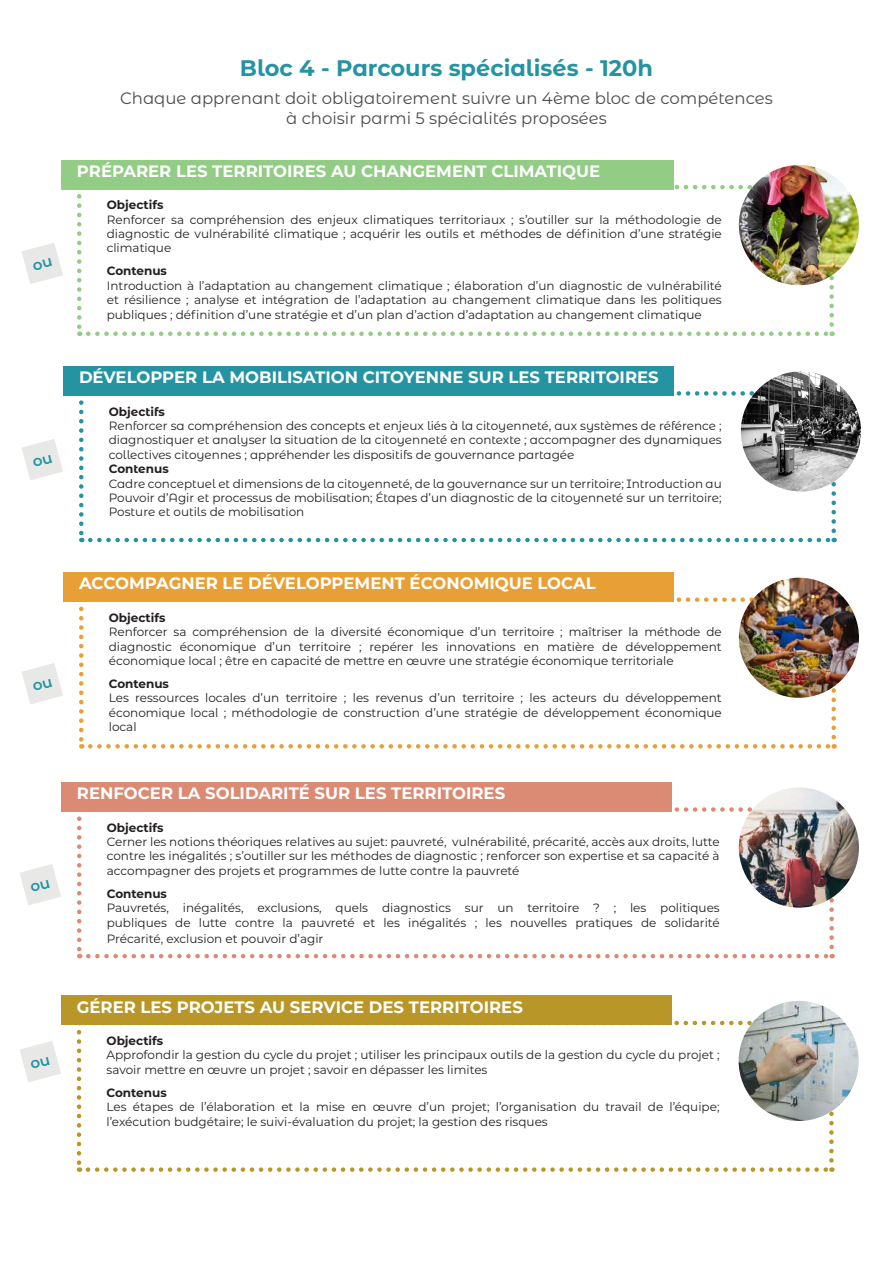
<style>
.page{position:relative;width:893px;height:1263px;background:#fff}
.page>*{position:absolute;margin:0;border:0;box-sizing:border-box;transform-origin:0 0}
.t1{font:700 22.5px "Montserrat Alternates";color:#2494a2}
.t2{font:700 16.5px "Montserrat";color:#fff}
.t3{font:16.5px/19.8px "Montserrat Alternates";color:#4b4c4d;text-align:center}
.t4{font:12px/14.4px "Montserrat";color:#231f20;text-align:justify}
.t5{font:12px/14.4px "Montserrat Alternates";color:#231f20;text-align:justify}
.t6{font:700 12px "Montserrat";color:#231f20}
.t7{font:700 12px "Montserrat Alternates";color:#231f20}
</style>
<div class="page">
<div style="left:61px;top:160px;width:613px;height:30px;background:#92cc85"></div>
<svg style="left:77px;top:196px;width:4px;height:140px"></svg>
<svg style="left:88px;top:331px;width:745px;height:5px"></svg>
<svg style="left:829px;top:274px;width:5px;height:51px"></svg>
<svg style="left:674px;top:185px;width:80px;height:4px"></svg>
<img style="left:739px;top:165px;width:120px;height:120px;border-radius:60px">
<div style="left:63px;top:366px;width:611px;height:30px;background:#2494a2"></div>
<svg style="left:79px;top:403px;width:5px;height:139px"></svg>
<svg style="left:90px;top:538px;width:745px;height:4px"></svg>
<svg style="left:831px;top:480px;width:5px;height:51px"></svg>
<svg style="left:676px;top:391px;width:80px;height:5px"></svg>
<img style="left:741px;top:371px;width:120px;height:120px;border-radius:60px">
<div style="left:63px;top:572px;width:611px;height:30px;background:#e8a036"></div>
<svg style="left:79px;top:609px;width:5px;height:139px"></svg>
<svg style="left:90px;top:744px;width:745px;height:4px"></svg>
<svg style="left:831px;top:686px;width:5px;height:51px"></svg>
<svg style="left:676px;top:597px;width:79px;height:5px"></svg>
<img style="left:739px;top:578px;width:120px;height:120px;border-radius:60px">
<div style="left:61px;top:782px;width:611px;height:30px;background:#db8b73"></div>
<svg style="left:77px;top:819px;width:4px;height:139px"></svg>
<svg style="left:88px;top:954px;width:745px;height:4px"></svg>
<svg style="left:829px;top:898px;width:5px;height:49px"></svg>
<svg style="left:674px;top:807px;width:78px;height:5px"></svg>
<img style="left:739px;top:787px;width:120px;height:121px;border-radius:60px">
<svg style="left:77px;top:1032px;width:4px;height:140px"></svg>
<svg style="left:88px;top:1167px;width:744px;height:5px"></svg>
<svg style="left:829px;top:1111px;width:5px;height:49px"></svg>
<svg style="left:674px;top:1021px;width:80px;height:4px"></svg>
<div style="left:61px;top:995px;width:611px;height:30px;background:#b89728"></div>
<img style="left:739px;top:1001px;width:120px;height:120px;border-radius:60px">
<hr style="left:0;top:0;width:1px;height:291px;background:#2494a2">
<svg style="left:22px;top:439px;width:41px;height:41px"></svg>
<svg style="left:22px;top:663px;width:41px;height:41px"></svg>
<svg style="left:20px;top:864px;width:41px;height:41px"></svg>
<svg style="left:20px;top:1041px;width:41px;height:41px"></svg>
<svg style="left:22px;top:243px;width:41px;height:41px"></svg>
<h1 class="t1" style="left:240px;top:51px;width:415px">Bloc 4 - Parcours spécialisés - 120h</h1>
<h2 class="t3" style="left:120px;top:88px;width:654px">Chaque apprenant doit obligatoirement suivre un 4ème bloc de compétences à choisir parmi 5 spécialités proposées</h2>
<h2 class="t2" style="left:77px;top:159px;width:525px">PRÉPARER LES TERRITOIRES AU CHANGEMENT CLIMATIQUE</h2>
<p class="t6" style="left:107px;top:196px;width:58px">Objectifs</p>
<p class="t4" style="left:107px;top:212px;width:617px">Renforcer sa compréhension des enjeux climatiques territoriaux ; s’outiller sur la méthodologie de diagnostic de vulnérabilité climatique ; acquérir les outils et méthodes de définition d’une stratégie climatique</p>
<p class="t6" style="left:107px;top:262px;width:62px">Contenus</p>
<p class="t4" style="left:107px;top:278px;width:617px">Introduction à l’adaptation au changement climatique ; élaboration d’un diagnostic de vulnérabilité et résilience ; analyse et intégration de l’adaptation au changement climatique dans les politiques publiques ; définition d’une stratégie et d’un plan d’action d’adaptation au changement climatique</p>
<h2 class="t2" style="left:79px;top:365px;width:581px">DÉVELOPPER LA MOBILISATION CITOYENNE SUR LES TERRITOIRES</h2>
<p class="t7" style="left:109px;top:403px;width:58px">Objectifs</p>
<p class="t5" style="left:109px;top:418px;width:614px">Renforcer sa compréhension des concepts et enjeux liés à la citoyenneté, aux systèmes de référence ; diagnostiquer et analyser la situation de la citoyenneté en contexte ; accompagner des dynamiques collectives citoyennes ; appréhender les dispositifs de gouvernance partagée</p>
<p class="t7" style="left:109px;top:460px;width:61px">Contenus</p>
<p class="t5" style="left:109px;top:476px;width:615px">Cadre conceptuel et dimensions de la citoyenneté, de la gouvernance sur un territoire; Introduction au Pouvoir d’Agir et processus de mobilisation; Étapes d’un diagnostic de la citoyenneté sur un territoire; Posture et outils de mobilisation</p>
<h2 class="t2" style="left:79px;top:572px;width:518px">ACCOMPAGNER LE DÉVELOPPEMENT ÉCONOMIQUE LOCAL</h2>
<p class="t6" style="left:109px;top:609px;width:58px">Objectifs</p>
<p class="t4" style="left:109px;top:624px;width:614px">Renforcer sa compréhension de la diversité économique d’un territoire ; maîtriser la méthode de diagnostic économique d’un territoire ; repérer les innovations en matière de développement économique local ; être en capacité de mettre en œuvre une stratégie économique territoriale</p>
<p class="t6" style="left:109px;top:675px;width:62px">Contenus</p>
<p class="t4" style="left:109px;top:690px;width:614px">Les ressources locales d’un territoire ; les revenus d’un territoire ; les acteurs du développement économique local ; méthodologie de construction d’une stratégie de développement économique local</p>
<h2 class="t2" style="left:77px;top:781px;width:430px">RENFOCER LA SOLIDARITÉ SUR LES TERRITOIRES</h2>
<p class="t6" style="left:107px;top:819px;width:58px">Objectifs</p>
<p class="t4" style="left:107px;top:834px;width:614px">Cerner les notions théoriques relatives au sujet: pauvreté, vulnérabilité, précarité, accès aux droits, lutte contre les inégalités ; s’outiller sur les méthodes de diagnostic ; renforcer son expertise et sa capacité à accompagner des projets et programmes de lutte contre la pauvreté</p>
<p class="t6" style="left:107px;top:885px;width:62px">Contenus</p>
<p class="t4" style="left:107px;top:900px;width:614px">Pauvretés, inégalités, exclusions, quels diagnostics sur un territoire ? ; les politiques publiques de lutte contre la pauvreté et les inégalités ; les nouvelles pratiques de solidarité</p>
<p class="t4" style="left:107px;top:931px;width:218px">Précarité, exclusion et pouvoir d’agir</p>
<h2 class="t2" style="left:77px;top:995px;width:448px">GÉRER LES PROJETS AU SERVICE DES TERRITOIRES</h2>
<p class="t6" style="left:107px;top:1032px;width:58px">Objectifs</p>
<p class="t4" style="left:107px;top:1047px;width:614px">Approfondir la gestion du cycle du projet ; utiliser les principaux outils de la gestion du cycle du projet ; savoir mettre en œuvre un projet ; savoir en dépasser les limites</p>
<p class="t6" style="left:107px;top:1084px;width:62px">Contenus</p>
<p class="t4" style="left:107px;top:1099px;width:614px">Les étapes de l’élaboration et la mise en œuvre d’un projet; l’organisation du travail de l’équipe; l’exécution budgétaire; le suivi-évaluation du projet; la gestion des risques</p>
</div>
